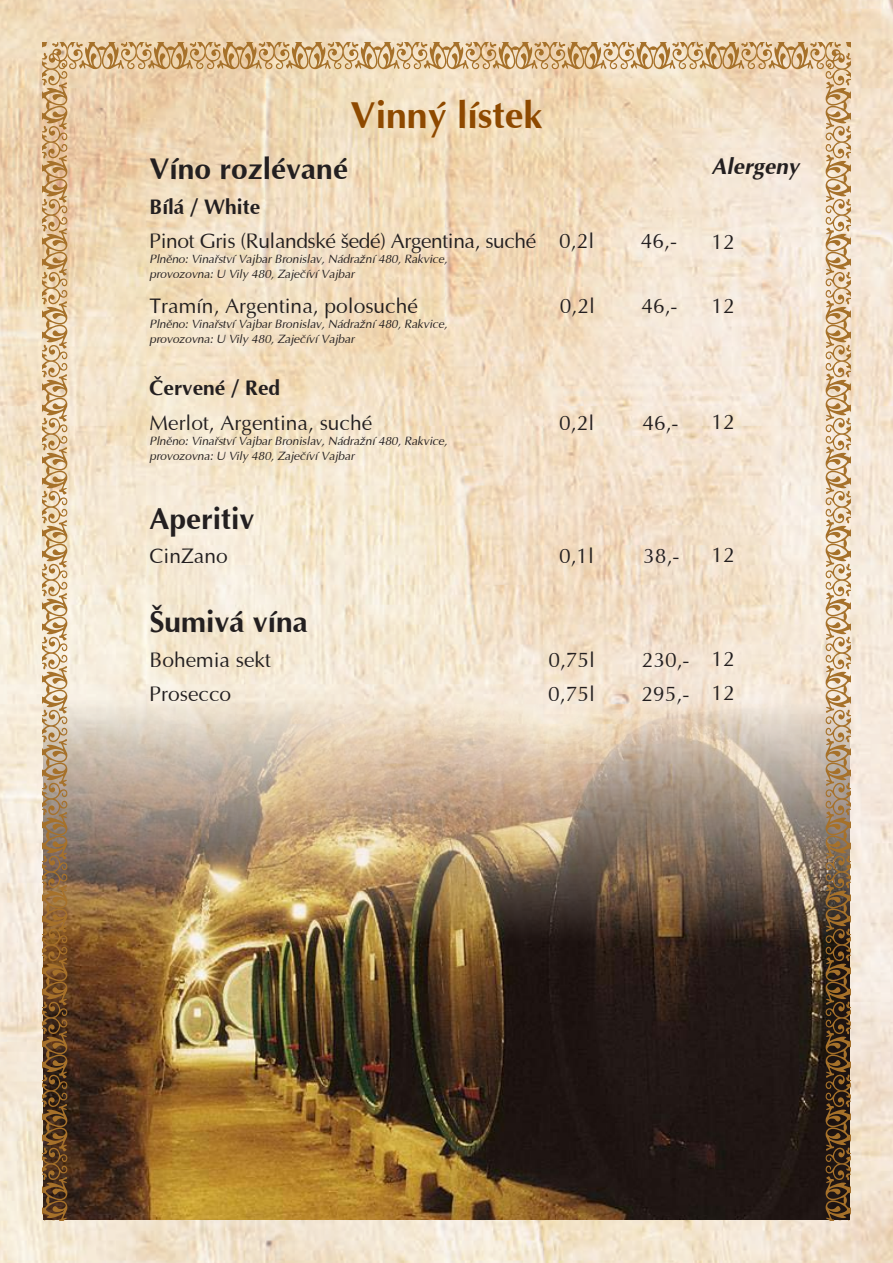
<style>
.page{position:relative;width:893px;height:1263px;background:#fff}
.page>*{position:absolute;margin:0;border:0;box-sizing:border-box;transform-origin:0 0}
.t1{font:37.5px "Ottawa CE Bold";color:#8e4900}
.t2{font:30px "Ottawa CE Bold";color:#231f20}
.t3{font:italic 22.5px "Ottawa CE Bold";color:#231f20}
.t4{font:21px "Ottawa CE";color:#231f20}
.t5{font:21px "Ottawa CE";letter-spacing:-.02em;color:#231f20}
.t6{font:21px "Ottawa CE Bold";color:#231f20}
.t7{font:12px "Ottawa CE Italic";letter-spacing:-.01em;color:#231f20}
</style>
<div class="page">
<img style="left:0;top:0;width:893px;height:1263px">
<img style="left:43px;top:43px;width:807px;height:1177px">
<p class="t1" style="left:351px;top:91px;width:193px">Vinný lístek</p>
<p class="t2" style="left:149px;top:150px;width:200px">Víno rozlévané</p>
<p class="t6" style="left:149px;top:193px;width:112px">Bílá / White</p>
<p class="t5" style="left:149px;top:228px;width:446px">Pinot Gris (Rulandské šedé) Argentina, suché 0,2l</p>
<p class="t4" style="left:641px;top:228px;width:38px">46,-</p>
<p class="t7" style="left:149px;top:252px;width:299px">Plněno: Vinařství Vajbar Bronislav, Nádražní 480, Rakvice,</p>
<p class="t7" style="left:149px;top:267px;width:206px">provozovna: U Vily 480, Zaječíví Vajbar</p>
<p class="t4" style="left:149px;top:293px;width:270px">Tramín, Argentina, polosuché</p>
<p class="t4" style="left:560px;top:293px;width:37px">0,2l</p>
<p class="t4" style="left:641px;top:293px;width:38px">46,-</p>
<p class="t7" style="left:149px;top:316px;width:299px">Plněno: Vinařství Vajbar Bronislav, Nádražní 480, Rakvice,</p>
<p class="t7" style="left:149px;top:331px;width:206px">provozovna: U Vily 480, Zaječíví Vajbar</p>
<p class="t6" style="left:149px;top:375px;width:132px">Červené / Red</p>
<p class="t4" style="left:149px;top:410px;width:224px">Merlot, Argentina, suché</p>
<p class="t4" style="left:559px;top:410px;width:37px">0,2l</p>
<p class="t4" style="left:642px;top:410px;width:38px">46,-</p>
<p class="t7" style="left:149px;top:433px;width:299px">Plněno: Vinařství Vajbar Bronislav, Nádražní 480, Rakvice,</p>
<p class="t7" style="left:149px;top:448px;width:206px">provozovna: U Vily 480, Zaječíví Vajbar</p>
<p class="t2" style="left:149px;top:499px;width:106px">Aperitiv</p>
<p class="t4" style="left:149px;top:543px;width:80px">CinZano</p>
<p class="t4" style="left:559px;top:543px;width:37px">0,1l</p>
<p class="t4" style="left:643px;top:543px;width:38px">38,-</p>
<p class="t2" style="left:149px;top:603px;width:160px">Šumivá vína</p>
<p class="t4" style="left:149px;top:647px;width:123px">Bohemia sekt</p>
<p class="t4" style="left:548px;top:647px;width:48px">0,75l</p>
<p class="t4" style="left:642px;top:647px;width:49px">230,-</p>
<p class="t4" style="left:149px;top:681px;width:83px">Prosecco</p>
<p class="t4" style="left:548px;top:681px;width:48px">0,75l</p>
<p class="t4" style="left:641px;top:681px;width:49px">295,-</p>
<p class="t3" style="left:711px;top:152px;width:89px">Alergeny</p>
<p class="t4" style="left:711px;top:229px;width:25px">12</p>
<p class="t4" style="left:711px;top:294px;width:25px">12</p>
<p class="t4" style="left:711px;top:409px;width:25px">12</p>
<p class="t4" style="left:711px;top:543px;width:25px">12</p>
<p class="t4" style="left:711px;top:646px;width:25px">12</p>
<p class="t4" style="left:711px;top:681px;width:25px">12</p>
</div>
